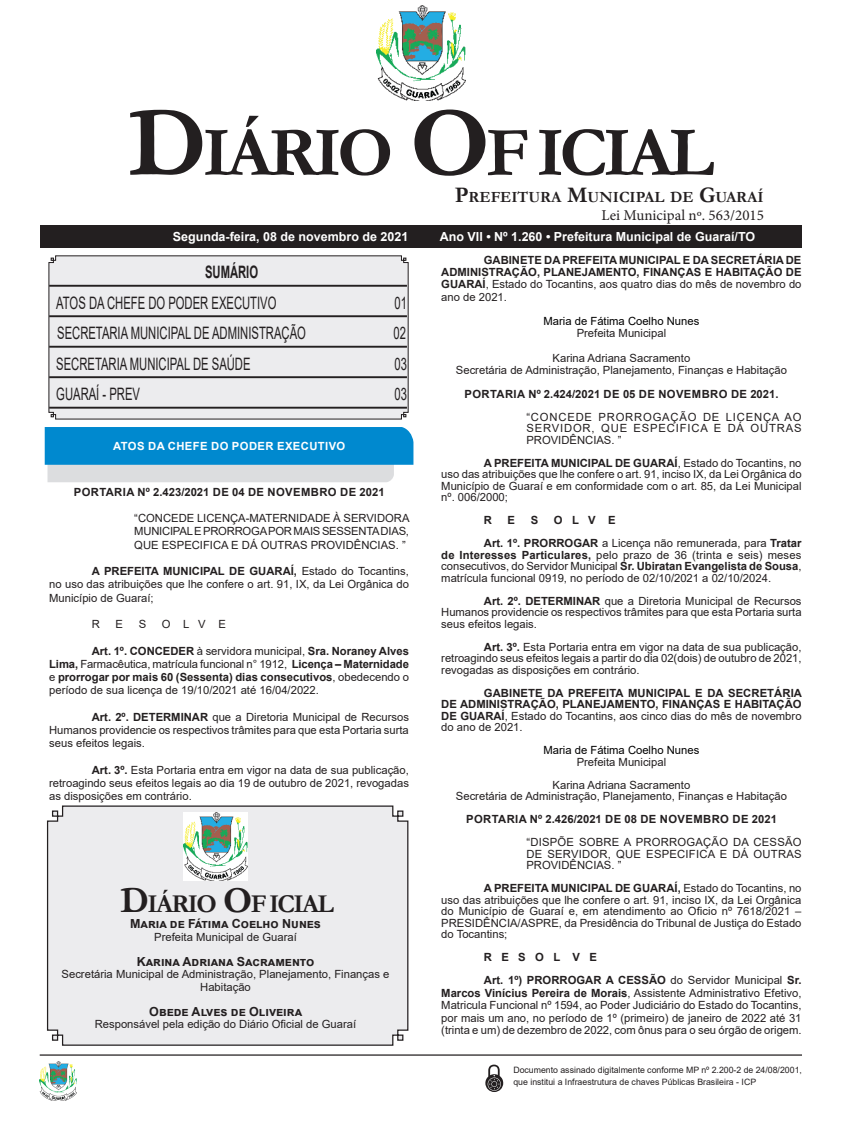
<style>
.page{position:relative;width:851px;height:1134px;background:#fff}
.page>*{position:absolute;margin:0;border:0;box-sizing:border-box;transform-origin:0 0}
.CORPO_DE_TEXTO{font:700 70.88px "Garamond";letter-spacing:-.06em;color:#231f20}
.CORPO_DE_TEXTO-2{font:700 25.88px "Garamond";letter-spacing:-.06em;color:#231f20}
.Nome_Secretário{font:17.12px "Arial";color:#231f20;scale:.66 1}
.Nome_Secretário-2{font:700 17.12px "Arial";color:#231f20;scale:.66 1}
.CORPO_DE_TEXTO-3{font:700 15.62px "Garamond";color:#231f20}
.t1{font:15px "Minion Pro";color:#231f20}
.t2{font:700 12.5px "Arial";color:#fff}
.Assinatura{font:700 12.5px "Arial";color:#231f20}
.Assinatura-2{font:700 12.5px "Arial";letter-spacing:.025em;color:#231f20}
.CORPO_DE_TEXTO-4{font:11.25px/11.5px "Arial";color:#231f20;text-align:justify}
.Assinatura-3{font:11.25px/12.5px "Arial";color:#231f20;text-align:center}
.CORPO_DE_TEXTO-5{font:700 11.25px/12.2px "Arial";color:#231f20;text-align:justify}
.EMENTA{font:11.25px/11.5px "Arial";color:#231f20;text-align:justify}
.TITULOS{font:700 11.25px "Arial";letter-spacing:.035em;color:#231f20}
.Assinatura-4{font:11.25px "Arial";color:#000}
.Chancela2{font:700 11.25px "Arial";letter-spacing:.035em;color:#fff}
.CORPO_DE_TEXTO-6{font:8.75px/12.5px "Arial";color:#231f20}
.s1{font-size:101.25px}
.s2{font-size:22.38px}
.s3{font-weight:700}
.s4{font-size:36.88px}
.s5{font-weight:400}
</style>
<div class="page">
<div style="left:40px;top:225px;width:761px;height:22px;background:#231f20"></div>
<hr style="left:40px;top:1054px;width:761px;height:2px;background:#231f20">
<img style="left:376px;top:5px;width:89px;height:95px">
<img style="left:40px;top:1061px;width:37px;height:39px">
<svg style="left:485px;top:1065px;width:18px;height:27px"></svg>
<div style="left:46px;top:805px;width:363px;height:241px;background:#ececee"></div>
<img style="left:183px;top:812px;width:64px;height:68px">
<svg style="left:48px;top:255px;width:360px;height:165px;background:#ddddde"></svg>
<svg style="left:45px;top:427px;width:368px;height:55px;background:#46a4d4"></svg>
<p class="CORPO_DE_TEXTO" style="left:128px;top:105px;width:587px"><span class="s1">D</span>IÁRIO <span class="s1">O</span>F ICIAL</p>
<p class="CORPO_DE_TEXTO-3" style="left:455px;top:186px;width:310px"><span class="s2">P</span>REFEITURA <span class="s2">M</span>UNICIPAL DE <span class="s2">G</span>UARAÍ</p>
<p class="t1" style="left:601px;top:205px;width:164px">Lei Municipal nº. 563/2015</p>
<p class="t2" style="left:173px;top:228px;width:237px">Segunda-feira, 08 de novembro de 2021</p>
<p class="t2" style="left:439px;top:228px;width:317px">Ano VII • Nº 1.260 • Prefeitura Municipal de Guaraí/TO</p>
<p class="Nome_Secretário-2" style="left:205px;top:260px;width:82px">SUMÁRIO</p>
<p class="Nome_Secretário" style="left:56px;top:291px;width:335px">ATOS DA CHEFE DO PODER EXECUTIVO</p>
<p class="Nome_Secretário" style="left:394px;top:291px;width:20px">01</p>
<p class="Nome_Secretário" style="left:57px;top:321px;width:378px">SECRETARIA MUNICIPAL DE ADMINISTRAÇÃO</p>
<p class="Nome_Secretário" style="left:393px;top:321px;width:20px">02</p>
<p class="Nome_Secretário" style="left:56px;top:352px;width:296px">SECRETARIA MUNICIPAL DE SAÚDE</p>
<p class="Nome_Secretário" style="left:394px;top:352px;width:20px">03</p>
<p class="Nome_Secretário" style="left:56px;top:382px;width:128px">GUARAÍ - PREV</p>
<p class="Nome_Secretário" style="left:394px;top:382px;width:20px">03</p>
<p class="Chancela2" style="left:113px;top:438px;width:233px">ATOS DA CHEFE DO PODER EXECUTIVO</p>
<p class="TITULOS" style="left:74px;top:484px;width:312px">PORTARIA Nº 2.423/2021 DE 04 DE NOVEMBRO DE 2021</p>
<p class="EMENTA" style="left:134px;top:511px;width:277px;line-height:13.2px">“CONCEDE LICENÇA-MATERNIDADE À SERVIDORA MUNICIPAL E PRORROGA POR MAIS SESSENTA DIAS, QUE ESPECIFICA E DÁ OUTRAS PROVIDÊNCIAS. ”</p>
<p class="CORPO_DE_TEXTO-4" style="left:49px;top:564px;width:361px;line-height:13.2px;text-indent:43px"><span class="s3">A PREFEITA MUNICIPAL DE GUARAÍ,</span> Estado do Tocantins, no uso das atribuições que lhe confere o art. 91, IX, da Lei Orgânica do Município de Guaraí;</p>
<p class="CORPO_DE_TEXTO-4" style="left:92px;top:618px;width:10px">R</p>
<p class="CORPO_DE_TEXTO-4" style="left:115px;top:618px;width:9px">E</p>
<p class="CORPO_DE_TEXTO-4" style="left:139px;top:618px;width:9px">S</p>
<p class="CORPO_DE_TEXTO-4" style="left:162px;top:618px;width:65px">O L V E</p>
<p class="CORPO_DE_TEXTO-4" style="left:49px;top:644px;width:361px;line-height:13.2px;text-indent:43px"><span class="s3">Art. 1º. CONCEDER</span> à servidora municipal, <span class="s3">Sra. Noraney Alves Lima,</span> Farmacêutica, matrícula funcional n° 1912, <span class="s3">Licença – Maternidade </span>e <span class="s3">prorrogar por mais 60 (Sessenta) dias consecutivos</span>, obedecendo o período de sua licença de 19/10/2021 até 16/04/2022.</p>
<p class="CORPO_DE_TEXTO-4" style="left:49px;top:710px;width:361px;line-height:13.2px;text-indent:43px"><span class="s3">Art. 2º. DETERMINAR</span> que a Diretoria Municipal de Recursos Humanos providencie os respectivos trâmites para que esta Portaria surta seus efeitos legais.</p>
<p class="CORPO_DE_TEXTO-4" style="left:49px;top:763px;width:361px;line-height:13.2px;text-indent:43px"><span class="s3">Art. 3º.</span> Esta Portaria entra em vigor na data de sua publicação, retroagindo seus efeitos legais ao dia 19 de outubro de 2021, revogadas as disposições em contrário.</p>
<p class="CORPO_DE_TEXTO-2" style="left:120px;top:886px;width:215px"><span class="s4">D</span>IÁRIO <span class="s4">O</span>F ICIAL</p>
<p class="Assinatura" style="left:130px;top:915px;width:192px">Maria de Fátima Coelho Nunes</p>
<p class="Assinatura-3" style="left:154px;top:930px;width:144px">Prefeita Municipal de Guaraí</p>
<p class="Assinatura-2" style="left:137px;top:952px;width:179px">Karina Adriana Sacramento</p>
<p class="Assinatura-3" style="left:62px;top:968px;width:329px">Secretária Municipal de Administração, Planejamento, Finanças e<br>Habitação</p>
<p class="Assinatura" style="left:149px;top:1002px;width:154px">Obede Alves de Oliveira</p>
<p class="Assinatura-3" style="left:95px;top:1018px;width:263px">Responsável pela edição do Diário Oficial de Guaraí</p>
<p class="CORPO_DE_TEXTO-5" style="left:441px;top:254px;width:361px;text-indent:43px">GABINETE DA PREFEITA MUNICIPAL E DA SECRETÁRIA DE ADMINISTRAÇÃO, PLANEJAMENTO, FINANÇAS E HABITAÇÃO DE GUARAÍ<span class="s5">, Estado do Tocantins, aos quatro dias do mês de novembro do ano de 2021.</span></p>
<p class="Assinatura-4" style="left:543px;top:313px;width:157px">Maria de Fátima Coelho Nunes</p>
<p class="Assinatura-3" style="left:576px;top:327px;width:91px">Prefeita Municipal</p>
<p class="Assinatura-3" style="left:552px;top:351px;width:139px">Karina Adriana Sacramento</p>
<p class="Assinatura-3" style="left:456px;top:364px;width:332px">Secretária de Administração, Planejamento, Finanças e Habitação</p>
<p class="TITULOS" style="left:464px;top:386px;width:315px">PORTARIA Nº 2.424/2021 DE 05 DE NOVEMBRO DE 2021.</p>
<p class="EMENTA" style="left:526px;top:411px;width:277px">“CONCEDE PRORROGAÇÃO DE LICENÇA AO SERVIDOR, QUE ESPECIFICA E DÁ OUTRAS PROVIDÊNCIAS. ”</p>
<p class="CORPO_DE_TEXTO-4" style="left:441px;top:457px;width:362px;text-indent:43px"><span class="s3">A PREFEITA MUNICIPAL DE GUARAÍ</span>, Estado do Tocantins, no uso das atribuições que lhe confere o art. 91, inciso IX, da Lei Orgânica do Município de Guaraí e em conformidade com o art. 85, da Lei Municipal nº. 006/2000;</p>
<p class="CORPO_DE_TEXTO-5" style="left:484px;top:514px;width:10px">R</p>
<p class="CORPO_DE_TEXTO-5" style="left:507px;top:514px;width:9px">E</p>
<p class="CORPO_DE_TEXTO-5" style="left:530px;top:514px;width:9px">S</p>
<p class="CORPO_DE_TEXTO-5" style="left:554px;top:514px;width:63px">O L V E</p>
<p class="CORPO_DE_TEXTO-4" style="left:441px;top:537px;width:362px;text-indent:43px"><span class="s3">Art. 1º. PRORROGAR</span> a Licença não remunerada, para <span class="s3">Tratar de Interesses Particulares,</span> pelo prazo de 36 (trinta e seis) meses consecutivos, do Servidor Municipal <span class="s3">Sr. Ubiratan Evangelista de Sousa</span>, matrícula funcional 0919, no período de 02/10/2021 a 02/10/2024.</p>
<p class="CORPO_DE_TEXTO-4" style="left:441px;top:595px;width:362px;text-indent:43px"><span class="s3">Art. 2º. DETERMINAR</span> que a Diretoria Municipal de Recursos Humanos providencie os respectivos trâmites para que esta Portaria surta seus efeitos legais.</p>
<p class="CORPO_DE_TEXTO-4" style="left:441px;top:641px;width:362px;text-indent:43px"><span class="s3">Art. 3º.</span> Esta Portaria entra em vigor na data de sua publicação, retroagindo seus efeitos legais a partir do dia 02(dois) de outubro de 2021, revogadas as disposições em contrário.</p>
<p class="CORPO_DE_TEXTO-5" style="left:441px;top:687px;width:362px;line-height:11.5px;text-indent:43px">GABINETE DA PREFEITA MUNICIPAL E DA SECRETÁRIA DE ADMINISTRAÇÃO, PLANEJAMENTO, FINANÇAS E HABITAÇÃO DE GUARAÍ<span class="s5">, Estado do Tocantins, aos cinco dias do mês de novembro do ano de 2021.</span></p>
<p class="Assinatura-4" style="left:543px;top:743px;width:157px">Maria de Fátima Coelho Nunes</p>
<p class="Assinatura-3" style="left:576px;top:755px;width:91px">Prefeita Municipal</p>
<p class="Assinatura-3" style="left:552px;top:778px;width:139px">Karina Adriana Sacramento</p>
<p class="Assinatura-3" style="left:456px;top:790px;width:332px">Secretária de Administração, Planejamento, Finanças e Habitação</p>
<p class="TITULOS" style="left:466px;top:811px;width:312px">PORTARIA Nº 2.426/2021 DE 08 DE NOVEMBRO DE 2021</p>
<p class="EMENTA" style="left:526px;top:836px;width:277px">“DISPÕE SOBRE A PRORROGAÇÃO DA CESSÃO DE SERVIDOR, QUE ESPECIFICA E DÁ OUTRAS PROVIDÊNCIAS. ”</p>
<p class="CORPO_DE_TEXTO-4" style="left:441px;top:882px;width:361px;text-indent:43px"><span class="s3">A PREFEITA MUNICIPAL DE GUARAÍ,</span> Estado do Tocantins, no uso das atribuições que lhe confere o art. 91, inciso IX, da Lei Orgânica do Município de Guaraí e, em atendimento ao Oficio nº 7618/2021 – PRESIDÊNCIA/ASPRE, da Presidência do Tribunal de Justiça do Estado do Tocantins;</p>
<p class="CORPO_DE_TEXTO-5" style="left:484px;top:951px;width:114px">R E S O L V E</p>
<p class="CORPO_DE_TEXTO-4" style="left:441px;top:974px;width:362px;line-height:12.5px;text-indent:43px"><span class="s3">Art. 1º) PRORROGAR A CESSÃO</span> do Servidor Municipal <span class="s3">Sr.<br>Marcos Vinícius Pereira de Morais</span>, Assistente Administrativo Efetivo, Matricula Funcional nº 1594, ao Poder Judiciário do Estado do Tocantins, por mais um ano, no período de 1º (primeiro) de janeiro de 2022 até 31 (trinta e um) de dezembro de 2022, com ônus para o seu órgão de origem.</p>
<p class="CORPO_DE_TEXTO-6" style="left:513px;top:1063px;width:290px">Documento assinado digitalmente conforme MP nº 2.200-2 de 24/08/2001, que institui a Infraestrutura de chaves Públicas Brasileira - ICP</p>
</div>
